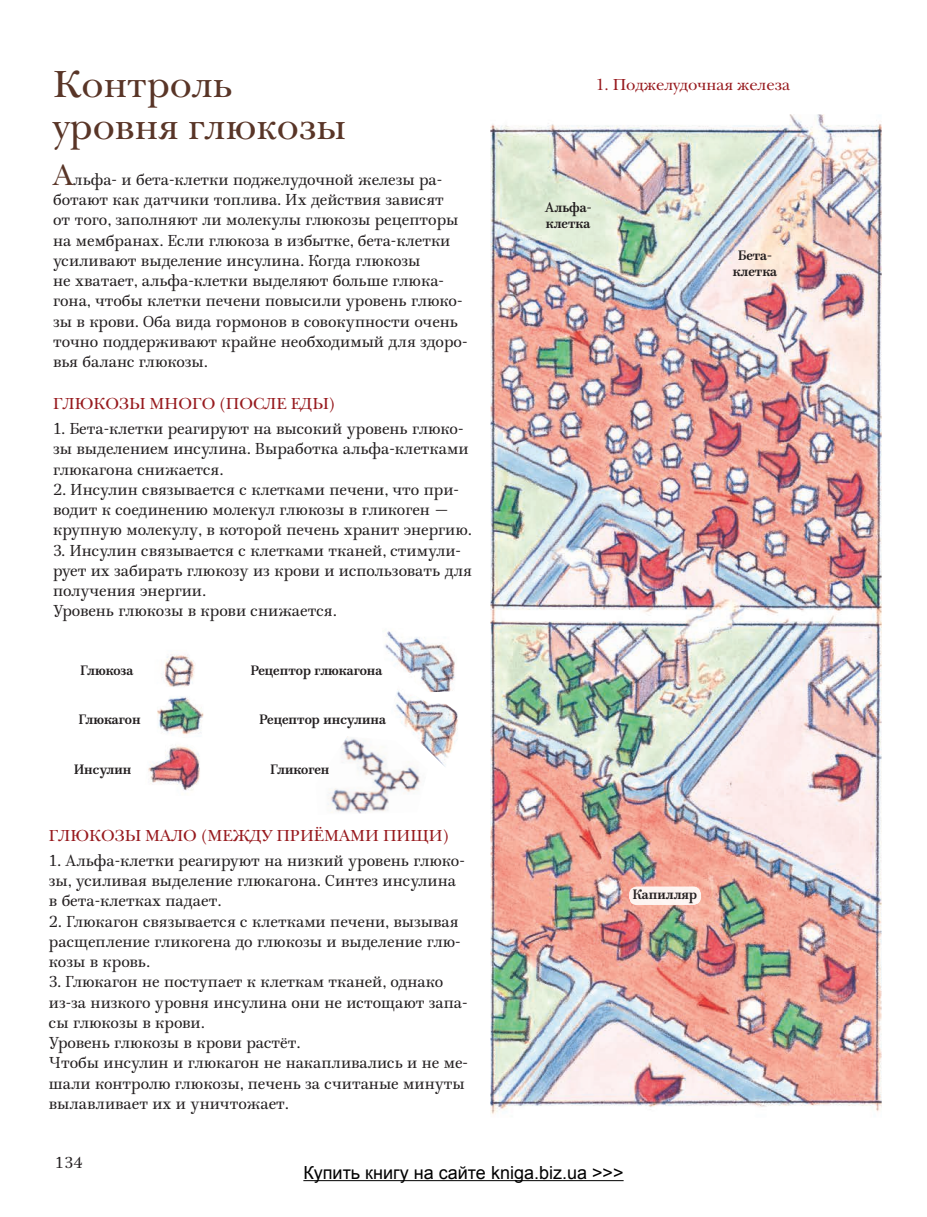
<style>
.page{position:relative;width:927px;height:1217px;background:#fff}
.page>*{position:absolute;margin:0;border:0;box-sizing:border-box;transform-origin:0 0}
.t1{font:39px/42px "New Baskerville ITC";color:#593527}
.t2{font:18px "Arial";color:#000}
.t3{font:16.5px "New Baskerville ITC";color:#971a1e}
.t4{font:15.75px/20.2px "ALS Mirta";color:#231f20}
.t5{font:700 13.5px/16.5px "ALS Mirta";color:#231f20}
.s1{font-family:"New Baskerville ITC";font-size:30px;color:#593527}
</style>
<div class="page">
<img style="left:490px;top:114px;width:392px;height:1000px">
<img style="left:385px;top:631px;width:70px;height:54px">
<img style="left:396px;top:685px;width:62px;height:82px">
<img style="left:328px;top:736px;width:100px;height:78px">
<img style="left:162px;top:655px;width:33px;height:32px">
<img style="left:157px;top:696px;width:47px;height:39px">
<img style="left:148px;top:745px;width:52px;height:46px">
<img style="left:629px;top:886px;width:72px;height:18px;border-radius:7px">
<hr style="left:303px;top:1179px;width:321px;height:1px;background:#000">
<h1 class="t1" style="left:53px;top:68px;width:294px">Контроль уровня глюкозы</h1>
<p class="t4" style="left:53px;top:171px;width:416px"><span class="s1">А</span>льфа- и бета-клетки поджелудочной железы ра&shy;ботают как датчики топлива. Их действия зависят<br>от того, заполняют ли молекулы глюкозы рецепторы на мембранах. Если глюкоза в избытке, бета-клетки усиливают выделение инсулина. Когда глюкозы<br>не хватает, альфа-клетки выделяют больше глюка&shy;гона, чтобы клетки печени повысили уровень глюко&shy;зы в крови. Оба вида гормонов в совокупности очень точно поддерживают крайне необходимый для здоро&shy;вья баланс глюкозы.</p>
<p class="t3" style="left:53px;top:398px;width:284px">ГЛЮКОЗЫ МНОГО (ПОСЛЕ ЕДЫ)</p>
<p class="t4" style="left:53px;top:420px;width:417px">1. Бета-клетки реагируют на высокий уровень глюко&shy;зы выделением инсулина. Выработка альфа-клетками глюкагона снижается.</p>
<p class="t4" style="left:53px;top:481px;width:420px">2. Инсулин связывается с клетками печени, что при&shy;водит к соединению молекул глюкозы в гликоген — крупную молекулу, в которой печень хранит энергию.</p>
<p class="t4" style="left:53px;top:541px;width:420px">3. Инсулин связывается с клетками тканей, стимули&shy;рует их забирать глюкозу из крови и использовать для получения энергии.<br>Уровень глюкозы в крови снижается.</p>
<p class="t5" style="left:80px;top:663px;width:54px">Глюкоза</p>
<p class="t5" style="left:79px;top:712px;width:63px">Глюкагон</p>
<p class="t5" style="left:74px;top:762px;width:59px">Инсулин</p>
<p class="t5" style="left:251px;top:663px;width:133px">Рецептор глюкагона</p>
<p class="t5" style="left:260px;top:712px;width:128px">Рецептор инсулина</p>
<p class="t5" style="left:271px;top:762px;width:60px">Гликоген</p>
<p class="t3" style="left:49px;top:829px;width:402px">ГЛЮКОЗЫ МАЛО (МЕЖДУ ПРИЁМАМИ ПИЩИ)</p>
<p class="t4" style="left:49px;top:851px;width:417px">1. Альфа-клетки реагируют на низкий уровень глюко&shy;зы, усиливая выделение глюкагона. Синтез инсулина в бета-клетках падает.</p>
<p class="t4" style="left:49px;top:912px;width:413px">2. Глюкагон связывается с клетками печени, вызывая расщепление гликогена до глюкозы и выделение глю&shy;козы в кровь.</p>
<p class="t4" style="left:49px;top:973px;width:421px">3. Глюкагон не поступает к клеткам тканей, однако из-за низкого уровня инсулина они не истощают запа&shy;сы глюкозы в крови.<br>Уровень глюкозы в крови растёт.<br>Чтобы инсулин и глюкагон не накапливались и не ме&shy;шали контролю глюкозы, печень за считаные минуты вылавливает их и уничтожает.</p>
<p class="t3" style="left:596px;top:78px;width:196px">1. Поджелудочная железа</p>
<p class="t5" style="left:545px;top:201px;width:48px">Альфа&shy;клетка</p>
<p class="t5" style="left:733px;top:248px;width:46px;text-align:center">Бета&shy;клетка</p>
<p class="t5" style="left:633px;top:887px;width:66px">Капилляр</p>
<p class="t4" style="left:55px;top:1153px;width:29px">134</p>
<p class="t2" style="left:303px;top:1160px;width:322px">Купить книгу на сайте kniga.biz.ua &gt;&gt;&gt;</p>
</div>
